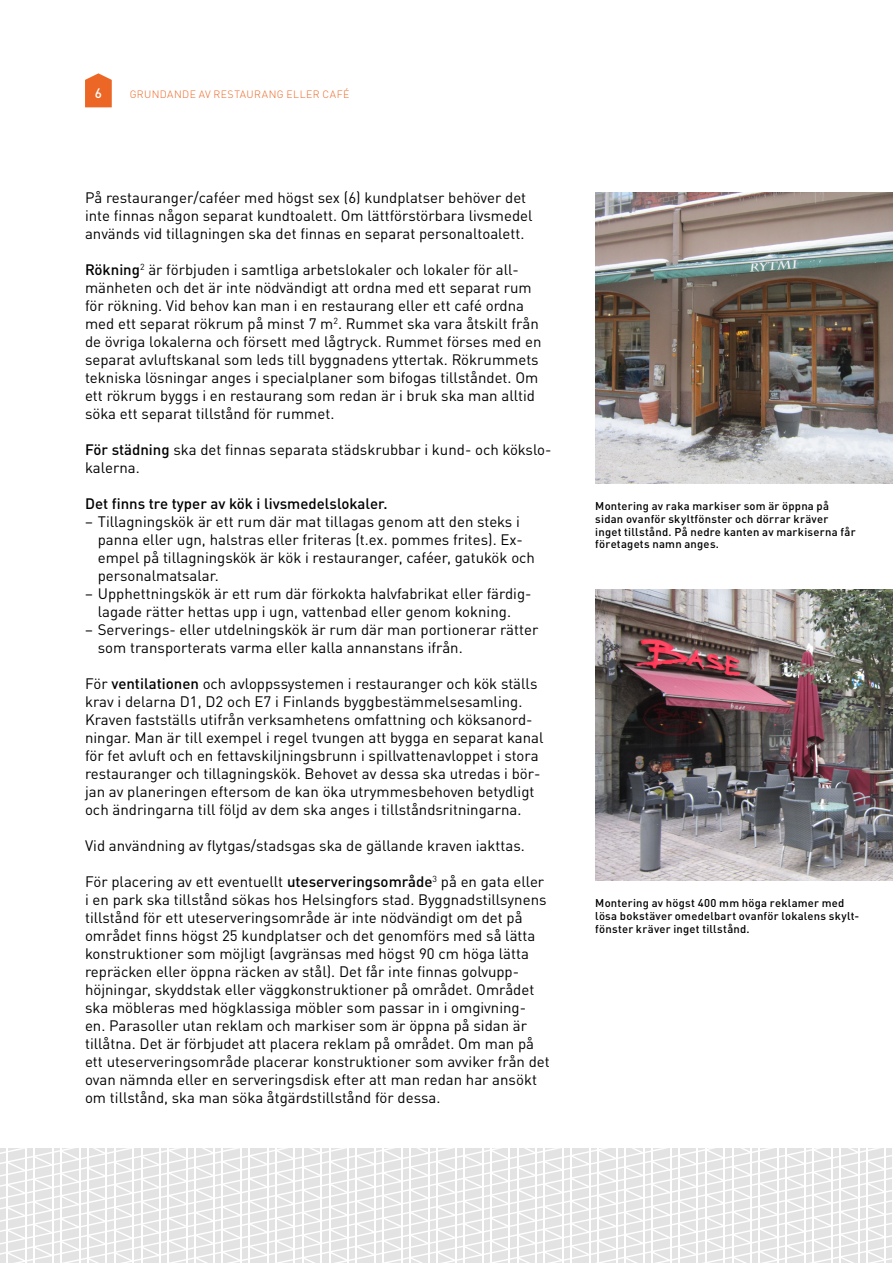
<style>
.page{position:relative;width:893px;height:1263px;background:#fff}
.page>*{position:absolute;margin:0;border:0;box-sizing:border-box;transform-origin:0 0}
.t1{font:15px/18px "DINOT";color:#000}
.t2{font:500 15px "DINOT";color:#000}
.t3{font:500 13.5px "DINOT";color:#fff}
.t4{font:500 11.25px/12.8px "DINOT";letter-spacing:.02em;color:#000}
.t5{font:300 10.5px "DINOT";letter-spacing:.035em;color:#ec6725}
.s1{font-weight:500}
</style>
<div class="page">
<svg style="left:0;top:1148px;width:892px;height:115px"></svg>
<svg style="left:85px;top:73px;width:27px;height:34px"></svg>
<img style="left:595px;top:589px;width:298px;height:292px">
<img style="left:595px;top:192px;width:298px;height:292px">
<p class="t3" style="left:95px;top:84px;width:9px">6</p>
<p class="t5" style="left:130px;top:88px;width:221px">GRUNDANDE AV RESTAURANG ELLER CAFÉ</p>
<p class="t1" style="left:85px;top:188px;width:449px">På restauranger/caféer med högst sex (6) kundplatser behöver det inte finnas någon separat kundtoalett. Om lättförstörbara livsmedel används vid tillagningen ska det finnas en separat personaltoalett.</p>
<p class="t1" style="left:85px;top:260px;width:458px"><span class="s1">Rökning</span><sup>2</sup> är förbjuden i samtliga arbetslokaler och lokaler för all&shy;mänheten och det är inte nödvändigt att ordna med ett separat rum för rökning. Vid behov kan man i en restaurang eller ett café ordna med ett separat rökrum på minst 7 m<sup>2</sup>. Rummet ska vara åtskilt från de övriga lokalerna och försett med lågtryck. Rummet förses med en separat avluftskanal som leds till byggnadens yttertak. Rökrummets tekniska lösningar anges i specialplaner som bifogas tillståndet. Om ett rökrum byggs i en restaurang som redan är i bruk ska man alltid söka ett separat tillstånd för rummet.</p>
<p class="t1" style="left:85px;top:440px;width:468px"><span class="s1">För städning</span> ska det finnas separata städskrubbar i kund- och kökslo&shy;kalerna.</p>
<p class="t2" style="left:85px;top:494px;width:304px">Det finns tre typer av kök i livsmedelslokaler.</p>
<p class="t1" style="left:98px;top:512px;width:439px;text-indent:-13px">– Tillagningskök är ett rum där mat tillagas genom att den steks i panna eller ugn, halstras eller friteras (t.ex. pommes frites). Ex&shy;empel på tillagningskök är kök i restauranger, caféer, gatukök och personalmatsalar.</p>
<p class="t1" style="left:85px;top:584px;width:446px;text-align:center">– Upphettningskök är ett rum där förkokta halvfabrikat eller färdig&shy;lagade rätter hettas upp i ugn, vattenbad eller genom kokning.</p>
<p class="t1" style="left:98px;top:620px;width:442px;text-indent:-13px">– Serverings- eller utdelningskök är rum där man portionerar rätter som transporterats varma eller kalla annanstans ifrån.</p>
<p class="t1" style="left:85px;top:674px;width:460px">För <span class="s1">ventilationen</span> och avloppssystemen i restauranger och kök ställs krav i delarna D1, D2 och E7 i Finlands byggbestämmelsesamling.<br>Kraven fastställs utifrån verksamhetens omfattning och köksanord&shy;ningar. Man är till exempel i regel tvungen att bygga en separat kanal för fet avluft och en fettavskiljningsbrunn i spillvattenavloppet i stora restauranger och tillagningskök. Behovet av dessa ska utredas i bör&shy;jan av planeringen eftersom de kan öka utrymmesbehoven betydligt och ändringarna till följd av dem ska anges i tillståndsritningarna.</p>
<p class="t1" style="left:85px;top:836px;width:441px">Vid användning av flytgas/stadsgas ska de gällande kraven iakttas.</p>
<p class="t1" style="left:85px;top:872px;width:466px">För placering av ett eventuellt <span class="s1">uteserveringsområde</span><sup>3</sup> på en gata eller i en park ska tillstånd sökas hos Helsingfors stad. Byggnadstillsynens tillstånd för ett uteserveringsområde är inte nödvändigt om det på området finns högst 25 kundplatser och det genomförs med så lätta konstruktioner som möjligt (avgränsas med högst 90 cm höga lätta repräcken eller öppna räcken av stål). Det får inte finnas golvupp&shy;höjningar, skyddstak eller väggkonstruktioner på området. Området ska möbleras med högklassiga möbler som passar in i omgivning&shy;en. Parasoller utan reklam och markiser som är öppna på sidan är tillåtna. Det är förbjudet att placera reklam på området. Om man på ett uteserveringsområde placerar konstruktioner som avviker från det ovan nämnda eller en serveringsdisk efter att man redan har ansökt om tillstånd, ska man söka åtgärdstillstånd för dessa.</p>
<p class="t4" style="left:595px;top:499px;width:262px">Montering av raka markiser som är öppna på sidan ovanför skyltfönster och dörrar kräver inget tillstånd. På nedre kanten av markiserna får företagets namn anges.</p>
<p class="t4" style="left:595px;top:897px;width:265px">Montering av högst 400 mm höga reklamer med lösa bokstäver omedelbart ovanför lokalens skylt&shy;fönster kräver inget tillstånd.</p>
</div>
